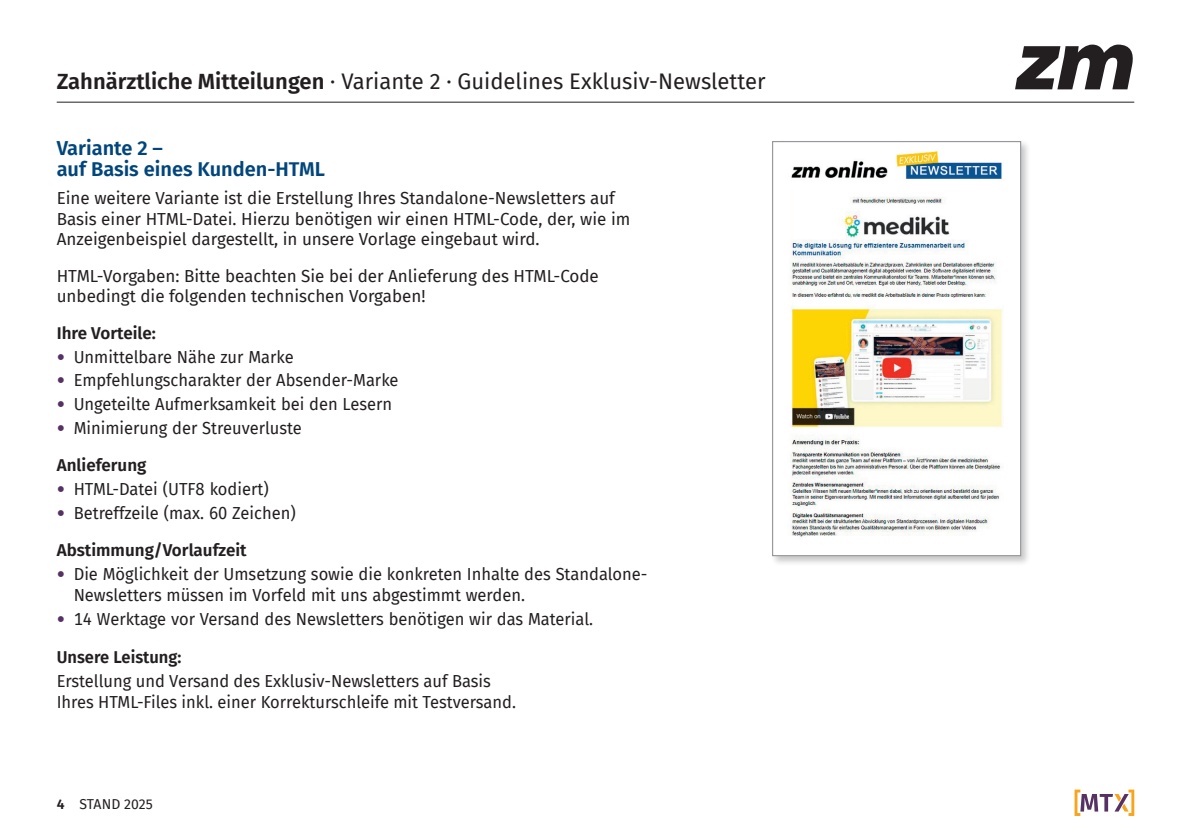
<style>
.page{position:relative;width:1191px;height:840px;background:#fff}
.page>*{position:absolute;margin:0;border:0;box-sizing:border-box;transform-origin:0 0}
.t1{font:22px "Fira Sans";color:#231f20}
.t2{font:600 20px/21px "Fira Sans";color:#00467c}
.t3{font:17px/20px "Fira Sans";color:#231f20}
.t4{font:600 17px "Fira Sans";color:#231f20}
.t5{font:14px "Fira Sans";color:#231f20}
.s1{font-weight:600}
.s2{font-family:"Frutiger";font-weight:300;color:#553263}
</style>
<div class="page">
<hr style="left:57px;top:102px;width:1077px;height:1px;background:#231f20">
<svg style="left:1074px;top:789px;width:60px;height:26px"></svg>
<svg style="left:1015px;top:44px;width:118px;height:45px"></svg>
<div style="left:770px;top:139px;width:261px;height:427px;background:#231f20;opacity:.25"></div>
<div style="left:772px;top:141px;width:248px;height:414px;background:#fff"></div>
<img style="left:790px;top:151px;width:214px;height:386px">
<div style="left:772px;top:141px;width:249px;height:415px;border:1px solid #939598"></div>
<p class="t1" style="left:57px;top:64px;width:710px"><span class="s1">Zahnärztliche Mitteilungen</span> · Variante 2 · Guidelines Exklusiv-Newsletter</p>
<p class="t2" style="left:57px;top:136px;width:270px">Variante 2 –<br>auf Basis eines Kunden-HTML</p>
<p class="t3" style="left:57px;top:188px;width:575px">Eine weitere Variante ist die Erstellung Ihres Standalone-Newsletters auf<br>Basis einer HTML-Datei. Hierzu benötigen wir einen HTML-Code, der, wie im<br>Anzeigenbeispiel dargestellt, in unsere Vorlage eingebaut wird.</p>
<p class="t3" style="left:57px;top:265px;width:543px">HTML-Vorgaben: Bitte beachten Sie bei der Anlieferung des HTML-Code unbedingt die folgenden technischen Vorgaben!</p>
<p class="t4" style="left:57px;top:318px;width:101px">Ihre Vorteile:</p>
<p class="t3" style="left:57px;top:346px;width:239px"><span class="s2">•</span> Unmittelbare Nähe zur Marke</p>
<p class="t3" style="left:57px;top:370px;width:343px"><span class="s2">•</span> Empfehlungscharakter der Absender-Marke</p>
<p class="t3" style="left:57px;top:393px;width:337px"><span class="s2">•</span> Ungeteilte Aufmerksamkeit bei den Lesern</p>
<p class="t3" style="left:57px;top:409px;width:247px;line-height:37px"><span class="s2">•</span> Minimierung der Streuverluste<br><span class="s1">Anlieferung</span></p>
<p class="t3" style="left:57px;top:478px;width:214px"><span class="s2">•</span> HTML-Datei (UTF8 kodiert)</p>
<p class="t3" style="left:57px;top:493px;width:240px;line-height:37px"><span class="s2">•</span> Betreffzeile (max. 60 Zeichen)<br><span class="s1">Abstimmung/Vorlaufzeit</span></p>
<p class="t3" style="left:74px;top:562px;width:575px;line-height:21px;text-indent:-17px"><span class="s2">•</span> Die Möglichkeit der Umsetzung sowie die konkreten Inhalte des Standalone-<br>Newsletters müssen im Vorfeld mit uns abgestimmt werden.</p>
<p class="t3" style="left:57px;top:608px;width:538px"><span class="s2">•</span> 14 Werktage vor Versand des Newsletters benötigen wir das Material.</p>
<p class="t4" style="left:57px;top:642px;width:126px">Unsere Leistung:</p>
<p class="t3" style="left:57px;top:669px;width:461px;line-height:21px">Erstellung und Versand des Exklusiv-Newsletters auf Basis<br>Ihres HTML-Files inkl. einer Korrekturschleife mit Testversand.</p>
<p class="t5" style="left:57px;top:793px;width:97px"><span class="s1">4</span> Stand 2025</p>
</div>
